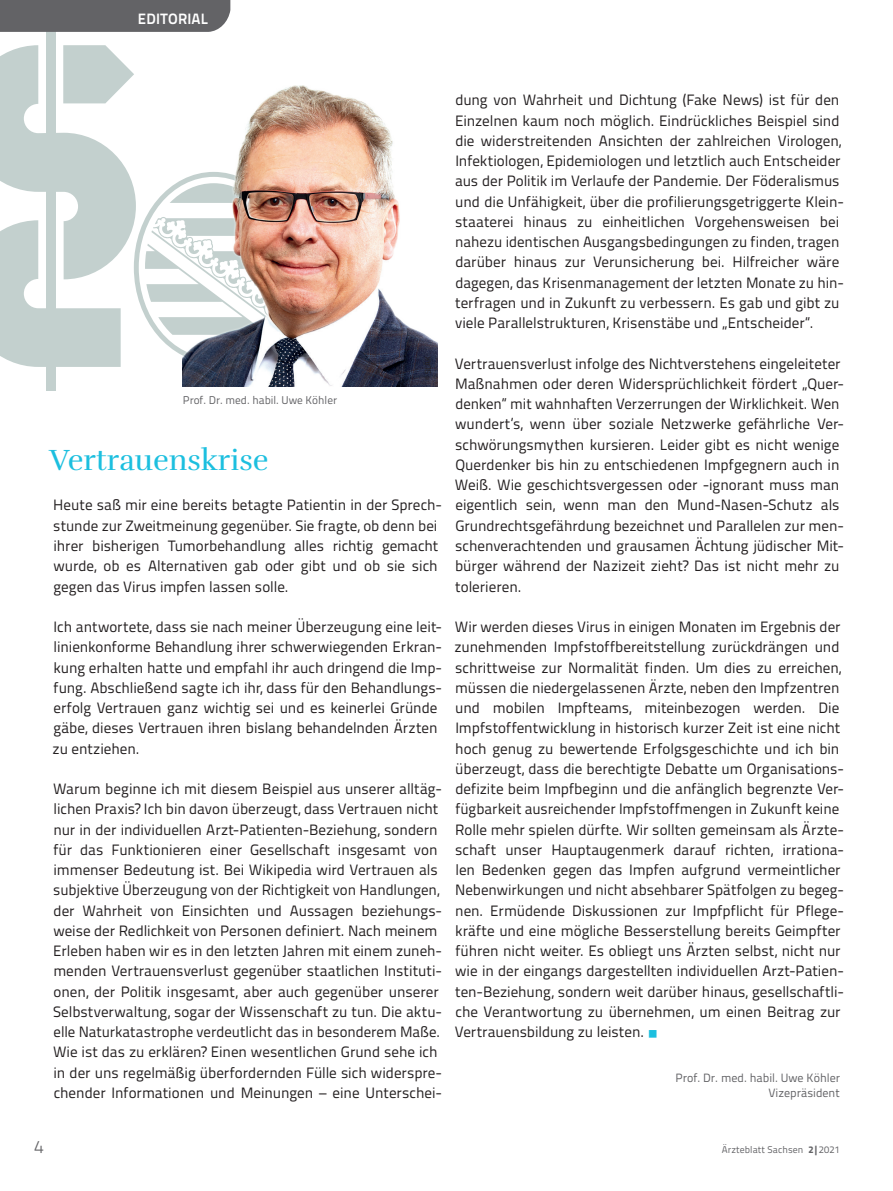
<style>
.page{position:relative;width:893px;height:1191px;background:#fff}
.page>*{position:absolute;margin:0;border:0;box-sizing:border-box;transform-origin:0 0}
.t1{font:30px "Rufina";color:#1cbfdf}
.t2{font:300 18px "Titillium Text";color:#636366}
.t3{font:15px/20.2px "Titillium Text";color:#231f20}
.t4{font:700 15px "Titillium Text";letter-spacing:.015em;color:#fff}
.t5{font:12px/15px "Titillium Text";color:#636366;text-align:right}
.t6{font:11.25px "Titillium Text";color:#636366}
.t7{font:9.75px "Titillium Text";letter-spacing:.01em;color:#636366}
.t8{font:8.25px "Titillium Text";color:#231f20}
.s1{color:#1cbfdf}
.s2{font-weight:800}
</style>
<div class="page">
<svg style="left:0;top:45px;width:183px;height:322px"></svg>
<div style="left:46px;top:32px;width:9px;height:358px;background:#c3d0ce"></div>
<div style="left:0;top:0;width:230px;height:32px;background:#636366"></div>
<img style="left:183px;top:85px;width:255px;height:302px">
<p class="t4" style="left:138px;top:7px;width:72px">EDITORIAL</p>
<p class="t6" style="left:183px;top:392px;width:156px">Prof. Dr. med. habil. Uwe Köhler</p>
<p class="t8" style="left:422px;top:380px;width:26px;rotate:-90deg">© SLÄK</p>
<h1 class="t1" style="left:49px;top:442px;width:221px">Vertrauenskrise</h1>
<p class="t3" style="left:53px;top:494px;width:390px">Heute saß mir eine bereits betagte Patientin in der Sprech&shy;stunde zur Zweitmeinung gegenüber. Sie fragte, ob denn bei ihrer bisherigen Tumorbehandlung alles richtig gemacht wurde, ob es Alternativen gab oder gibt und ob sie sich gegen das Virus impfen lassen solle.</p>
<p class="t3" style="left:53px;top:616px;width:391px">Ich antwortete, dass sie nach meiner Überzeugung eine leit&shy;linienkonforme Behandlung ihrer schwerwiegenden Erkran&shy;kung erhalten hatte und empfahl ihr auch dringend die Imp&shy;fung. Abschließend sagte ich ihr, dass für den Behandlungs&shy;erfolg Vertrauen ganz wichtig sei und es keinerlei Gründe gäbe, dieses Vertrauen ihren bislang behandelnden Ärzten zu entziehen.</p>
<p class="t3" style="left:53px;top:778px;width:391px">Warum beginne ich mit diesem Beispiel aus unserer alltäg&shy;lichen Praxis? Ich bin davon überzeugt, dass Vertrauen nicht nur in der individuellen Arzt-Patienten-Beziehung, sondern für das Funktionieren einer Gesellschaft insgesamt von immenser Bedeutung ist. Bei Wikipedia wird Vertrauen als subjektive Überzeugung von der Richtigkeit von Handlungen, der Wahrheit von Einsichten und Aussagen beziehungs&shy;weise der Redlichkeit von Personen definiert. Nach meinem Erleben haben wir es in den letzten Jahren mit einem zuneh&shy;menden Vertrauensverlust gegenüber staatlichen Instituti&shy;onen, der Politik insgesamt, aber auch gegenüber unserer Selbstverwaltung, sogar der Wissenschaft zu tun. Die aktu&shy;elle Naturkatastrophe verdeutlicht das in besonderem Maße.<br>Wie ist das zu erklären? Einen wesentlichen Grund sehe ich in der uns regelmäßig überfordernden Fülle sich widerspre&shy;chender Informationen und Meinungen – eine Unterschei-</p>
<p class="t3" style="left:455px;top:89px;width:390px">dung von Wahrheit und Dichtung (Fake News) ist für den Einzelnen kaum noch möglich. Eindrückliches Beispiel sind die widerstreitenden Ansichten der zahlreichen Virologen, Infektiologen, Epidemiologen und letztlich auch Entscheider aus der Politik im Verlaufe der Pandemie. Der Föderalismus und die Unfähigkeit, über die profilierungsgetriggerte Klein&shy;staaterei hinaus zu einheitlichen Vorgehensweisen bei nahezu identischen Ausgangsbedingungen zu finden, tragen darüber hinaus zur Verunsicherung bei. Hilfreicher wäre dagegen, das Krisenmanagement der letzten Monate zu hin&shy;terfragen und in Zukunft zu verbessern. Es gab und gibt zu viele Parallelstrukturen, Krisenstäbe und „Entscheider“.</p>
<p class="t3" style="left:455px;top:352px;width:391px">Vertrauensverlust infolge des Nichtverstehens eingeleiteter Maßnahmen oder deren Widersprüchlichkeit fördert „Quer&shy;denken“ mit wahnhaften Verzerrungen der Wirklichkeit. Wen wundert’s, wenn über soziale Netzwerke gefährliche Ver&shy;schwörungsmythen kursieren. Leider gibt es nicht wenige Querdenker bis hin zu entschiedenen Impfgegnern auch in Weiß. Wie geschichtsvergessen oder -ignorant muss man eigentlich sein, wenn man den Mund-Nasen-Schutz als Grundrechtsgefährdung bezeichnet und Parallelen zur men&shy;schenverachtenden und grausamen Ächtung jüdischer Mit&shy;bürger während der Nazizeit zieht? Das ist nicht mehr zu tolerieren.</p>
<p class="t3" style="left:454px;top:616px;width:391px">Wir werden dieses Virus in einigen Monaten im Ergebnis der zunehmenden Impfstoffbereitstellung zurückdrängen und schrittweise zur Normalität finden. Um dies zu erreichen, müssen die niedergelassenen Ärzte, neben den Impfzentren und mobilen Impfteams, miteinbezogen werden. Die Impfstoffentwicklung in historisch kurzer Zeit ist eine nicht hoch genug zu bewertende Erfolgsgeschichte und ich bin überzeugt, dass die berechtigte Debatte um Organisations&shy;defizite beim Impfbeginn und die anfänglich begrenzte Ver&shy;fügbarkeit ausreichender Impfstoffmengen in Zukunft keine Rolle mehr spielen dürfte. Wir sollten gemeinsam als Ärzte&shy;schaft unser Hauptaugenmerk darauf richten, irrationa&shy;len Bedenken gegen das Impfen aufgrund vermeintlicher Nebenwirkungen und nicht absehbarer Spätfolgen zu begeg&shy;nen. Ermüdende Diskussionen zur Impfpflicht für Pflege&shy;kräfte und eine mögliche Besserstellung bereits Geimpfter führen nicht weiter. Es obliegt uns Ärzten selbst, nicht nur wie in der eingangs dargestellten individuellen Arzt-Patien&shy;ten-Beziehung, sondern weit darüber hinaus, gesellschaftli&shy;che Verantwortung zu übernehmen, um einen Beitrag zur Vertrauensbildung zu leisten. <span class="s1">○</span></p>
<p class="t5" style="left:676px;top:1069px;width:166px">Prof. Dr. med. habil. Uwe Köhler<br>Vizepräsident</p>
<p class="t2" style="left:34px;top:1133px;width:11px">4</p>
<p class="t7" style="left:722px;top:1142px;width:119px">Ärzteblatt Sachsen <span class="s2">2|</span>2021</p>
</div>
